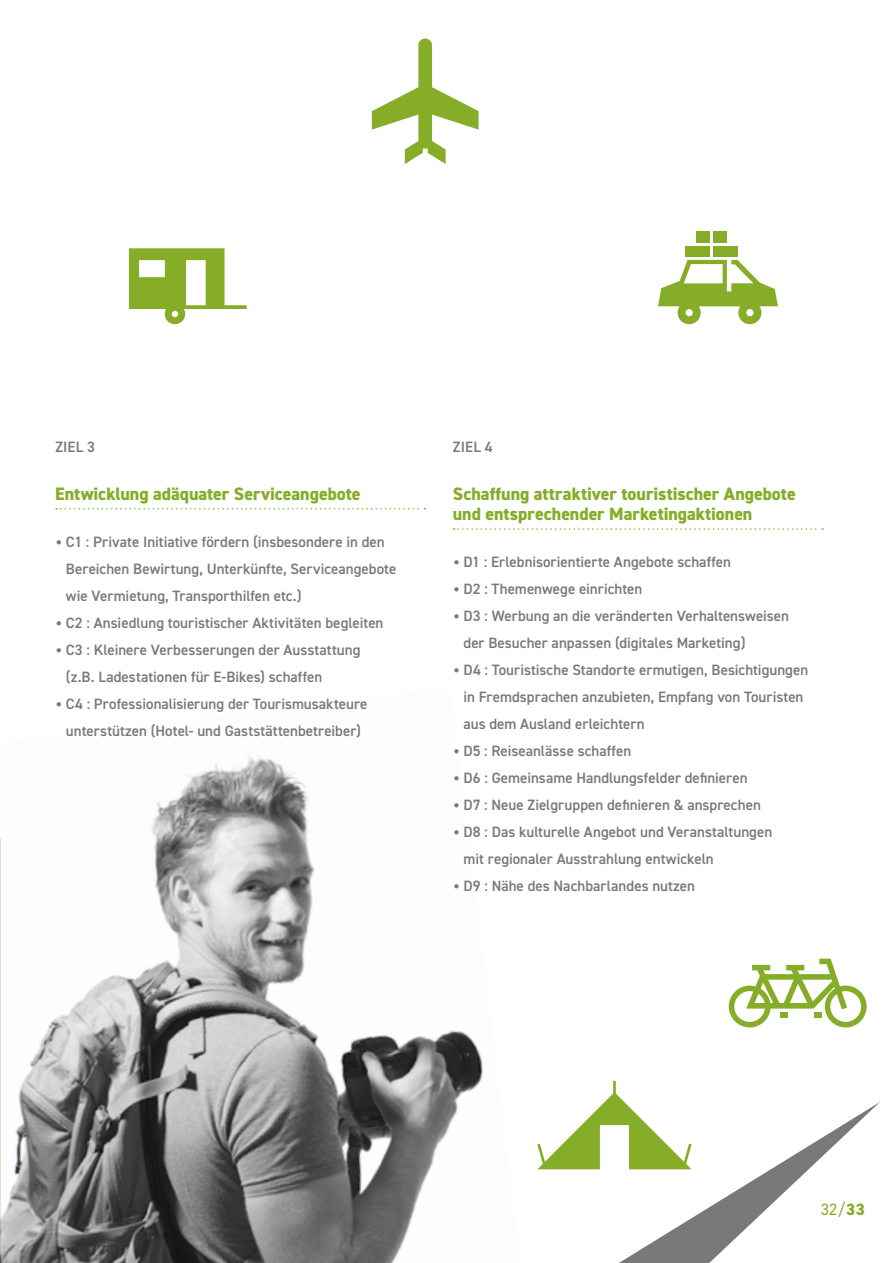
<style>
.page{position:relative;width:893px;height:1263px;background:#fff}
.page>*{position:absolute;margin:0;border:0;box-sizing:border-box;transform-origin:0 0}
.t1{font:800 18px/20.2px "DIN2014";color:#85ad28}
.t2{font:16.5px "DIN2014";color:#85ad28}
.t3{font:600 15px/27px "DIN2014";color:#797979}
.s1{font-weight:400;font-size:25.5px}
.s2{font-weight:800}
</style>
<div class="page">
<img style="left:0;top:756px;width:483px;height:507px">
<svg style="left:729px;top:958px;width:138px;height:69px"></svg>
<div style="left:814px;top:1012px;width:7px;height:6px;background:#85ad28"></div>
<div style="left:780px;top:1012px;width:8px;height:6px;background:#85ad28"></div>
<svg style="left:372px;top:38px;width:107px;height:126px"></svg>
<svg style="left:619px;top:1144px;width:90px;height:119px"></svg>
<svg style="left:129px;top:248px;width:118px;height:76px"></svg>
<svg style="left:709px;top:1101px;width:172px;height:162px"></svg>
<svg style="left:56px;top:508px;width:369px;height:2px"></svg>
<svg style="left:454px;top:528px;width:369px;height:2px"></svg>
<div style="left:713px;top:246px;width:25px;height:11px;background:#85ad28"></div>
<svg style="left:658px;top:260px;width:120px;height:64px"></svg>
<div style="left:696px;top:231px;width:14px;height:12px;background:#85ad28"></div>
<div style="left:713px;top:231px;width:13px;height:12px;background:#85ad28"></div>
<div style="left:685px;top:246px;width:25px;height:11px;background:#85ad28"></div>
<svg style="left:537px;top:1081px;width:154px;height:88px"></svg>
<p class="t3" style="left:55px;top:433px;width:41px">ZIEL 3</p>
<p class="t1" style="left:55px;top:483px;width:307px">Entwicklung adäquater Serviceangebote</p>
<p class="t3" style="left:66px;top:528px;width:332px;text-indent:-11px"><span class="s1">•</span> C1 : Private Initiative fördern (insbesondere in den<br>Bereichen Bewirtung, Unterkünfte, Serviceangebote wie Vermietung, Transporthilfen etc.)</p>
<p class="t3" style="left:55px;top:609px;width:330px"><span class="s1">•</span> C2 : Ansiedlung touristischer Aktivitäten begleiten</p>
<p class="t3" style="left:66px;top:636px;width:296px;text-indent:-11px"><span class="s1">•</span> C3 : Kleinere Verbesserungen der Ausstattung (z.B. Ladestationen für E-Bikes) schaffen</p>
<p class="t3" style="left:55px;top:690px;width:314px;text-align:center"><span class="s1">•</span> C4 : Professionalisierung der Tourismusakteure unterstützen (Hotel- und Gaststättenbetreiber)</p>
<p class="t3" style="left:453px;top:433px;width:41px">ZIEL 4</p>
<p class="t1" style="left:453px;top:483px;width:344px">Schaffung attraktiver touristischer Angebote und entsprechender Marketingaktionen</p>
<p class="t3" style="left:453px;top:548px;width:280px"><span class="s1">•</span> D1 : Erlebnisorientierte Angebote schaffen</p>
<p class="t3" style="left:453px;top:575px;width:191px"><span class="s1">•</span> D2 : Themenwege einrichten</p>
<p class="t3" style="left:463px;top:602px;width:327px;text-indent:-11px"><span class="s1">•</span> D3 : Werbung an die veränderten Verhaltensweisen der Besucher anpassen (digitales Marketing)</p>
<p class="t3" style="left:463px;top:656px;width:346px;text-indent:-11px"><span class="s1">•</span> D4 : Touristische Standorte ermutigen, Besichtigungen in Fremdsprachen anzubieten, Empfang von Touristen aus dem Ausland erleichtern</p>
<p class="t3" style="left:453px;top:737px;width:180px"><span class="s1">•</span> D5 : Reiseanlässe schaffen</p>
<p class="t3" style="left:453px;top:764px;width:296px"><span class="s1">•</span> D6 : Gemeinsame Handlungsfelder definieren</p>
<p class="t3" style="left:453px;top:791px;width:309px"><span class="s1">•</span> D7 : Neue Zielgruppen definieren &amp; ansprechen</p>
<p class="t3" style="left:463px;top:818px;width:310px;text-indent:-11px"><span class="s1">•</span> D8 : Das kulturelle Angebot und Veranstaltungen mit regionaler Ausstrahlung entwickeln</p>
<p class="t3" style="left:453px;top:872px;width:244px"><span class="s1">•</span> D9 : Nähe des Nachbarlandes nutzen</p>
<p class="t2" style="left:821px;top:1199px;width:46px">32/<span class="s2">33</span></p>
</div>
